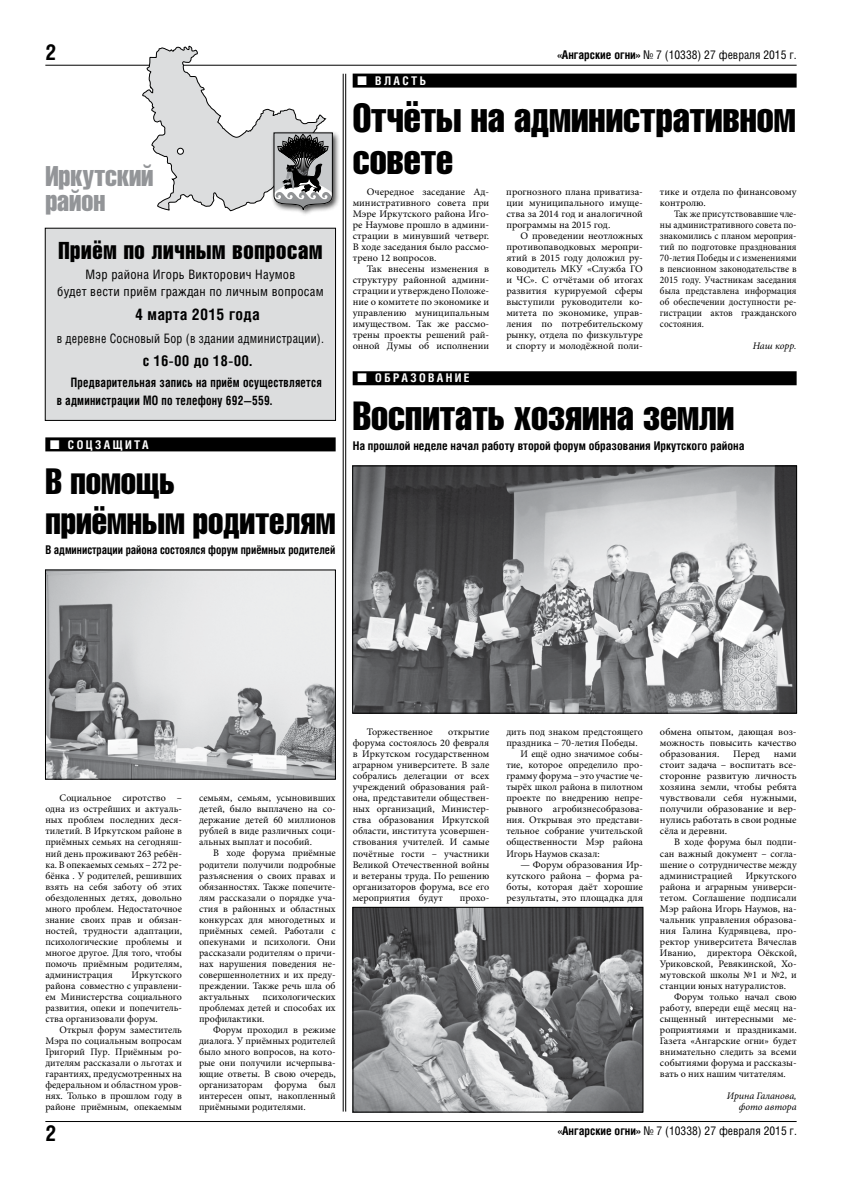
<style>
.page{position:relative;width:842px;height:1191px;background:#fff}
.page>*{position:absolute;margin:0;border:0;box-sizing:border-box;transform-origin:0 0}
.t1{font:40px/42px "Helios Compressed";color:#000}
.t2{font:36px/40px "Helios Compressed";color:#000}
.t3{font:28px/25px "Helios Compressed";color:#939598}
.t4{font:24px "Helios Compressed";letter-spacing:.03em;color:#000}
.t5{font:700 22px "Helios Cond";color:#000}
.t6{font:700 16px "Helios Cond";letter-spacing:.02em;color:#000}
.t7{font:700 15px "Helios Cond";letter-spacing:.02em;color:#000}
.t8{font:700 13px/18px "Helios Cond";letter-spacing:.02em;color:#000;scale:.89 1}
.t9{font:13px/17px "Helios Cond";letter-spacing:.02em;color:#000;text-align:center}
.t10{font:13px "Helios Cond";letter-spacing:.02em;color:#000;scale:.94 1}
.t11{font:12px "Helios Cond";color:#000}
.t12{font:700 12px "Helios Cond";color:#000}
.t13{font:700 12px "Helios Cond";color:#000;scale:.93 1}
.t14{font:700 12px "Helios Cond";letter-spacing:.2em;color:#fff}
.t15{font:10px/11px "Minion Pro";color:#000;text-align:justify}
.t16{font:10px/11px "Minion Pro";color:#000;text-align:justify;scale:1.04 1}
.t17{font:10px/11px "Minion Pro";color:#000;text-align:justify;scale:.94 1}
.t18{font:italic 10px/11px "Minion Pro";color:#000;text-align:right}
.s1{font-weight:700}
</style>
<div class="page">
<hr style="left:45px;top:65px;width:752px;height:1px;background:#000">
<hr style="left:45px;top:1121px;width:752px;height:1px;background:#000">
<div style="left:271px;top:130px;width:70px;height:87px;background:#000;opacity:.75"></div>
<svg style="left:142px;top:46px;width:191px;height:165px"></svg>
<hr style="left:345px;top:74px;width:1px;height:1037px;background:#000">
<hr style="left:343px;top:74px;width:1px;height:1037px;background:#000">
<div style="left:45px;top:228px;width:290px;height:192px;background:#dcddde"></div>
<div style="left:45px;top:228px;width:291px;height:192px;border:1px solid #000"></div>
<div style="left:45px;top:437px;width:291px;height:14px;background:#000"></div>
<img style="left:47px;top:572px;width:287px;height:205px">
<div style="left:45px;top:570px;width:291px;height:209px;border:1px solid #000"></div>
<div style="left:353px;top:74px;width:444px;height:14px;background:#000"></div>
<div style="left:353px;top:371px;width:444px;height:14px;background:#000"></div>
<img style="left:355px;top:468px;width:440px;height:243px">
<div style="left:353px;top:466px;width:444px;height:247px;border:1px solid #000"></div>
<img style="left:355px;top:909px;width:286px;height:201px">
<div style="left:353px;top:907px;width:290px;height:205px;border:1px solid #000"></div>
<h3 class="t5" style="left:45px;top:39px;width:13px">2</h3>
<h3 class="t3" style="left:45px;top:163px;width:110px">Иркутский район</h3>
<h3 class="t4" style="left:58px;top:237px;width:265px">Приём по личным вопросам</h3>
<h3 class="t9" style="left:57px;top:266px;width:268px">Мэр района Игорь Викторович Наумов<br>будет вести приём граждан по личным вопросам</h3>
<h3 class="t6" style="left:135px;top:305px;width:126px">4 марта 2015 года</h3>
<h3 class="t10" style="left:57px;top:330px;width:286px">в деревне Сосновый Бор (в здании администрации).</h3>
<h3 class="t7" style="left:143px;top:352px;width:110px">с 16-00 до 18-00.</h3>
<h3 class="t8" style="left:57px;top:373px;width:299px;text-indent:14px">Предварительная запись на приём осуществляется в администрации МО по телефону 692—559.</h3>
<p class="t14" style="left:68px;top:437px;width:82px">СОЦЗАЩИТА</p>
<h2 class="t2" style="left:45px;top:460px;width:292px">В помощь<br>приёмным родителям</h2>
<p class="t13" style="left:45px;top:543px;width:313px">В администрации района состоялся форум приёмных родителей</p>
<p class="t11" style="left:557px;top:48px;width:241px"><span class="s1">«Ангарские огни»</span> № 7 (10338) 27 февраля 2015 г.</p>
<p class="t14" style="left:375px;top:73px;width:52px">ВЛАСТЬ</p>
<h1 class="t1" style="left:353px;top:96px;width:445px">Отчёты на административном совете</h1>
<p class="t15" style="left:353px;top:186px;width:138px;text-indent:14px">Очередное заседание Ад&shy;министративного совета при Мэре Иркутского района Иго&shy;ре Наумове прошло в админи&shy;страции в минувший четверг.<br>В ходе заседания было рассмо&shy;трено 12 вопросов.</p>
<p class="t15" style="left:353px;top:263px;width:138px;text-indent:14px">Так внесены изменения в структуру районной админи&shy;страции и утвержденоПоложе&shy;ние о комитете по экономике и управлению муниципальным имуществом. Так же рассмо&shy;трены проекты решений рай&shy;онной Думы об исполнении</p>
<p class="t15" style="left:660px;top:186px;width:138px">тике и отдела по финансовому контролю.</p>
<p class="t17" style="left:660px;top:208px;width:147px;text-indent:14px">Так же присутствовавшие чле&shy;ны административного совета по&shy;знакомились с планом мероприя&shy;тий по подготовке празднования 70-летия Победы и с изменениями в пенсионном законодательстве в 2015 году. Участникам заседания была представлена информация об обеспечении доступности ре&shy;гистрации актов гражданского состояния.</p>
<p class="t18" style="left:753px;top:341px;width:45px">Наш корр.</p>
<p class="t15" style="left:506px;top:186px;width:138px">прогнозного плана приватиза&shy;ции муниципального имуще&shy;ства за 2014 год и аналогичной программы на 2015 год.</p>
<p class="t15" style="left:506px;top:230px;width:138px;text-indent:14px">О проведении неотложных противопаводковых меропри&shy;ятий в 2015 году доложил ру&shy;ководитель МКУ «Служба ГО и ЧС». С отчётами об итогах развития курируемой сферы выступили руководители ко&shy;митета по экономике, управ&shy;ления по потребительскому рынку, отдела по физкультуре и спорту и молодёжной поли-</p>
<p class="t14" style="left:375px;top:371px;width:96px">ОБРАЗОВАНИЕ</p>
<h1 class="t1" style="left:353px;top:394px;width:383px">Воспитать хозяина земли</h1>
<p class="t12" style="left:353px;top:439px;width:393px">На прошлой неделе начал работу второй форум образования Иркутского района</p>
<p class="t15" style="left:45px;top:792px;width:138px;text-indent:14px">Социальное сиротство – одна из острейших и актуаль&shy;ных проблем последних деся&shy;тилетий. В Иркутском районе в приёмных семьях на сегодняш&shy;ний день проживают 263 ребён&shy;ка. В опекаемых семьях – 272 ре&shy;бёнка . У родителей, решивших взять на себя заботу об этих обездоленных детях, довольно много проблем. Недостаточное знание своих прав и обязан&shy;ностей, трудности адаптации, психологические проблемы и многое другое. Для того, чтобы помочь приёмным родителям, администрация</p>
<p class="t15" style="left:45px;top:969px;width:138px;text-indent:86px">Иркутского района совместно с управлени&shy;ем Министерства социального развития, опеки и попечитель&shy;ства организовали форум.</p>
<p class="t15" style="left:45px;top:1024px;width:138px;text-indent:14px">Открыл форум заместитель Мэра по социальным вопросам Григорий Пур. Приёмным ро&shy;дителям рассказали о льготах и гарантиях, предусмотренных на федеральном и областном уров&shy;нях. Только в прошлом году в районе приёмным, опекаемым</p>
<h3 class="t5" style="left:45px;top:1120px;width:13px">2</h3>
<p class="t15" style="left:199px;top:792px;width:138px">семьям, семьям, усыновивших детей, было выплачено на со&shy;держание детей 60 миллионов рублей в виде различных соци&shy;альных выплат и пособий.</p>
<p class="t15" style="left:199px;top:848px;width:138px;text-indent:14px">В ходе форума приёмные родители получили подробные разъяснения о своих правах и обязанностях. Также попечите&shy;лям рассказали о порядке уча&shy;стия в районных и областных конкурсах для многодетных и приёмных семей. Работали с опекунами и психологи. Они рассказали родителям о причи&shy;нах нарушения поведения не&shy;совершеннолетних и их преду&shy;преждении. Также речь шла об актуальных</p>
<p class="t15" style="left:199px;top:991px;width:138px;text-indent:64px">психологических проблемах детей и способах их профилактики.</p>
<p class="t15" style="left:199px;top:1024px;width:138px;text-indent:14px">Форум проходил в режиме диалога. У приёмных родителей было много вопросов, на кото&shy;рые они получили исчерпыва&shy;ющие ответы. В свою очередь, организаторам форума был интересен опыт, накопленный приёмными родителями.</p>
<p class="t15" style="left:367px;top:726px;width:67px">Торжественное</p>
<p class="t15" style="left:353px;top:726px;width:138px;text-indent:96px">открытие форума состоялось 20 февраля в Иркутском государственном аграрном университете. В зале собрались делегации от всех учреждений образования рай&shy;она, представители обществен&shy;ных организаций, Министер&shy;ства образования Иркутской области, института усовершен&shy;ствования учителей. И самые почётные гости – участники Великой Отечественной войны и ветераны труда. По решению организаторов форума, все его мероприятия будут</p>
<p class="t15" style="left:460px;top:892px;width:31px">прохо-</p>
<p class="t15" style="left:506px;top:726px;width:138px">дить под знаком предстоящего</p>
<p class="t15" style="left:506px;top:737px;width:133px">праздника – 70-летия Победы.</p>
<p class="t15" style="left:520px;top:748px;width:124px">И ещё одно значимое собы-</p>
<p class="t15" style="left:506px;top:759px;width:138px">тие, которое определило про-</p>
<p class="t15" style="left:506px;top:770px;width:138px">грамму форума – это участие че-</p>
<p class="t15" style="left:506px;top:781px;width:138px">тырёх школ района в пилотном</p>
<p class="t15" style="left:506px;top:792px;width:138px">проекте по внедрению непре-</p>
<p class="t15" style="left:506px;top:803px;width:138px">рывного агробизнесобразова-</p>
<p class="t15" style="left:506px;top:814px;width:138px">ния. Открывая это представи-</p>
<p class="t15" style="left:506px;top:826px;width:138px">тельное собрание учительской</p>
<p class="t15" style="left:506px;top:837px;width:138px">общественности Мэр района</p>
<p class="t15" style="left:506px;top:848px;width:95px">Игорь Наумов сказал:</p>
<p class="t16" style="left:506px;top:859px;width:133px;text-indent:14px">— Форум образования Ир&shy;кутского района – форма ра&shy;боты, которая даёт хорошие результаты, это площадка для</p>
<p class="t16" style="left:660px;top:726px;width:133px">обмена опытом, дающая воз&shy;можность повысить качество образования.</p>
<p class="t16" style="left:733px;top:748px;width:27px">Перед</p>
<p class="t16" style="left:660px;top:748px;width:133px;text-indent:114px">нами стоит задача – воспитать все&shy;сторонне развитую личность хозяина земли, чтобы ребята чувствовали себя нужными, получили образование и вер&shy;нулись работать в свои родные сёла и деревни.</p>
<p class="t15" style="left:660px;top:837px;width:138px;text-indent:14px">В ходе форума был подпи&shy;сан важный документ – согла&shy;шение о сотрудничестве между администрацией</p>
<p class="t15" style="left:660px;top:870px;width:138px;text-indent:86px">Иркутского района и аграрным универси&shy;тетом. Соглашение подписали Мэр района Игорь Наумов, на&shy;чальник управления образова&shy;ния Галина Кудрявцева, про&shy;ректор университета Вячеслав Иванио, директора Оёкской, Уриковской, Ревякинской, Хо&shy;мутовской школы №1 и №2, и станции юных натуралистов.</p>
<p class="t15" style="left:660px;top:991px;width:138px;text-indent:14px">Форум только начал свою работу, впереди ещё месяц на&shy;сыщенный интересными ме&shy;роприятиями и праздниками.<br>Газета «Ангарские огни» будет внимательно следить за всеми событиями форума и рассказы&shy;вать о них нашим читателям.</p>
<p class="t18" style="left:727px;top:1090px;width:71px">Ирина Галанова, фото автора</p>
<p class="t11" style="left:558px;top:1123px;width:241px"><span class="s1">«Ангарские огни»</span> № 7 (10338) 27 февраля 2015 г.</p>
</div>
